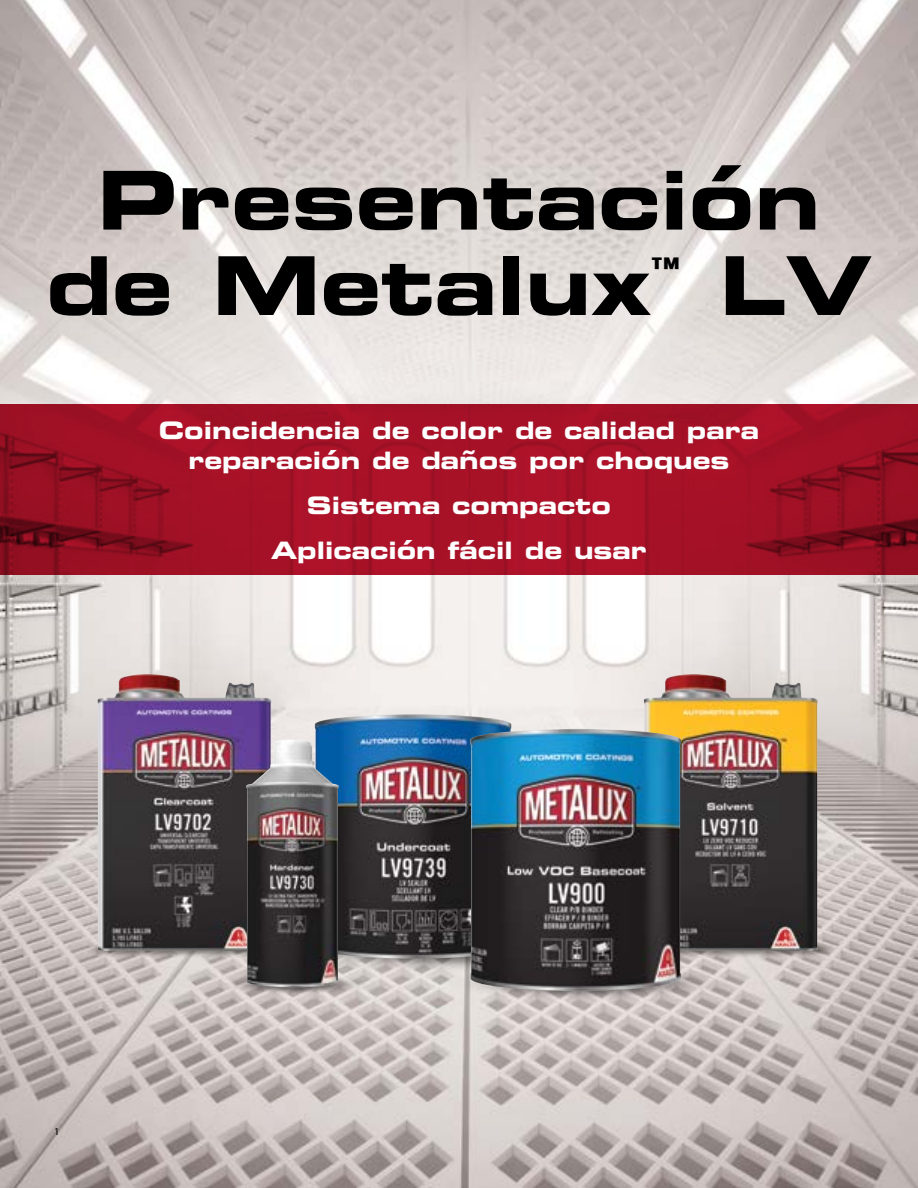
<style>
.page{position:relative;width:918px;height:1188px;background:#fff}
.page>*{position:absolute;margin:0;border:0;box-sizing:border-box;transform-origin:0 0}
.t1{font:81.15px/85.3px "Eurostile LT Std Bold Ex 2";color:#000}
.t2{font:28.35px "Eurostile LT Std Bold Ex 2";color:#000}
.t3{font:24px/30px "Eurostile LT Std Bold Ex 2";color:#fff;text-align:center}
.t4{font:10.5px "Myriad Pro";color:#000}
</style>
<div class="page">
<img style="left:0;top:0;width:918px;height:1188px">
<img style="left:45px;top:928px;width:195px;height:37px">
<img style="left:98px;top:674px;width:173px;height:277px">
<img style="left:427px;top:965px;width:310px;height:52px">
<img style="left:240px;top:872px;width:362px;height:122px">
<img style="left:210px;top:954px;width:169px;height:49px">
<img style="left:315px;top:714px;width:196px;height:245px">
<img style="left:681px;top:928px;width:184px;height:37px">
<img style="left:246px;top:740px;width:93px;height:247px">
<img style="left:644px;top:674px;width:174px;height:277px">
<img style="left:470px;top:729px;width:211px;height:262px">
<svg style="left:0;top:405px;width:918px;height:170px;background:#a01025"></svg>
<h1 class="t1" style="left:46px;top:156px;width:776px;text-indent:51px">Presentación de Metalux</h1>
<p class="t2" style="left:651px;top:248px;width:30px">™</p>
<h1 class="t1" style="left:720px;top:241px;width:154px">LV</h1>
<p class="t3" style="left:159px;top:415px;width:602px">Coincidencia de color de calidad para reparación de daños por choques</p>
<p class="t3" style="left:271px;top:482px;width:377px;line-height:45px">Sistema compacto<br>Aplicación fácil de usar</p>
<p class="t4" style="left:54px;top:1125px;width:7px">1</p>
</div>
